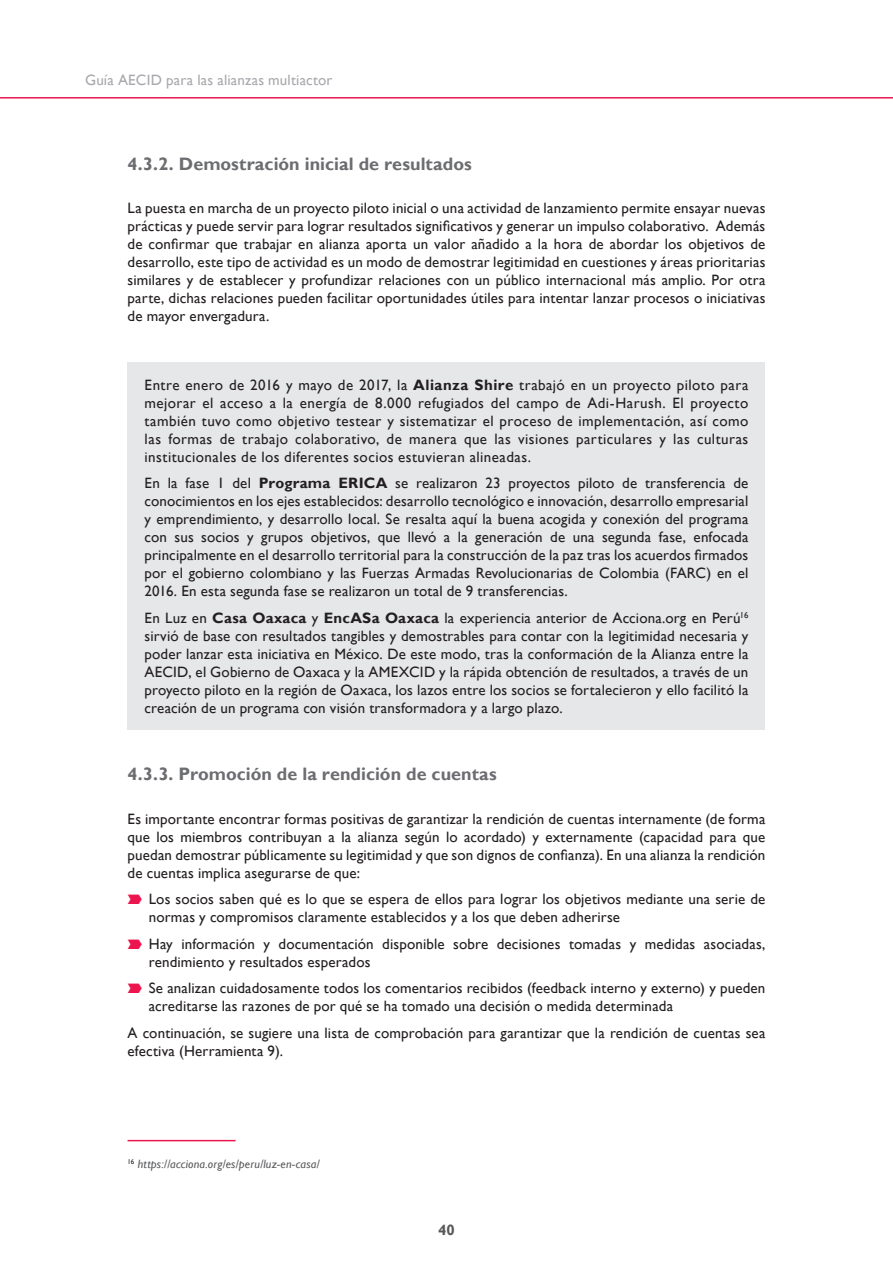
<style>
.page{position:relative;width:893px;height:1263px;background:#fff}
.page>*{position:absolute;margin:0;border:0;box-sizing:border-box;transform-origin:0 0}
.t1{font:700 18px "Gill Sans";color:#6c6d70}
.t2{font:15px/18px "Gill Sans";letter-spacing:.01em;color:#231f20;text-align:justify}
.t3{font:15px "Gill Sans";letter-spacing:.015em;color:#a8a9ad}
.t4{font:700 15px "Gill Sans";color:#57585a}
.t5{font:italic 12px "Gill Sans";letter-spacing:.015em;color:#57585a}
.s1{font-weight:700}
.s2{font-family:"Data Sym BDB Normal";color:#ed154e}
</style>
<div class="page">
<hr style="left:0;top:97px;width:893px;height:2px;background:#ed154e">
<div style="left:128px;top:362px;width:637px;height:368px;background:#e6e7e9"></div>
<hr style="left:128px;top:1140px;width:108px;height:1px;background:#ed154e">
<p class="t3" style="left:85px;top:71px;width:249px">Guía AECID para las alianzas multiactor</p>
<p class="t1" style="left:128px;top:153px;width:346px">4.3.2. Demostración inicial de resultados</p>
<p class="t2" style="left:128px;top:200px;width:639px">La puesta en marcha de un proyecto piloto inicial o una actividad de lanzamiento permite ensayar nuevas prácticas y puede servir para lograr resultados significativos y generar un impulso colaborativo. Además de confirmar que trabajar en alianza aporta un valor añadido a la hora de abordar los objetivos de desarrollo, este tipo de actividad es un modo de demostrar legitimidad en cuestiones y áreas prioritarias similares y de establecer y profundizar relaciones con un público internacional más amplio. Por otra parte, dichas relaciones pueden facilitar oportunidades útiles para intentar lanzar procesos o iniciativas de mayor envergadura.</p>
<p class="t2" style="left:145px;top:376px;width:605px">Entre enero de 2016 y mayo de 2017, la <span class="s1">Alianza Shire</span> trabajó en un proyecto piloto para mejorar el acceso a la energía de 8.000 refugiados del campo de Adi-Harush. El proyecto también tuvo como objetivo testear y sistematizar el proceso de implementación, así como las formas de trabajo colaborativo, de manera que las visiones particulares y las culturas institucionales de los diferentes socios estuvieran alineadas.</p>
<p class="t2" style="left:145px;top:474px;width:605px">En la fase 1 del <span class="s1">Programa ERICA</span> se realizaron 23 proyectos piloto de transferencia de conocimientos en los ejes establecidos: desarrollo tecnológico e innovación, desarrollo empresarial y emprendimiento, y desarrollo local. Se resalta aquí la buena acogida y conexión del programa con sus socios y grupos objetivos, que llevó a la generación de una segunda fase, enfocada principalmente en el desarrollo territorial para la construcción de la paz tras los acuerdos firmados por el gobierno colombiano y las Fuerzas Armadas Revolucionarias de Colombia (FARC) en el 2016. En esta segunda fase se realizaron un total de 9 transferencias.</p>
<p class="t2" style="left:145px;top:609px;width:605px">En Luz en <span class="s1">Casa Oaxaca</span> y <span class="s1">EncASa Oaxaca</span> la experiencia anterior de Acciona.org en Perú<sup>16 </sup>sirvió de base con resultados tangibles y demostrables para contar con la legitimidad necesaria y poder lanzar esta iniciativa en México. De este modo, tras la conformación de la Alianza entre la AECID, el Gobierno de Oaxaca y la AMEXCID y la rápida obtención de resultados, a través de un proyecto piloto en la región de Oaxaca, los lazos entre los socios se fortalecieron y ello facilitó la creación de un programa con visión transformadora y a largo plazo.</p>
<p class="t1" style="left:128px;top:763px;width:371px">4.3.3. Promoción de la rendición de cuentas</p>
<p class="t2" style="left:128px;top:810px;width:639px">Es importante encontrar formas positivas de garantizar la rendición de cuentas internamente (de forma que los miembros contribuyan a la alianza según lo acordado) y externamente (capacidad para que puedan demostrar públicamente su legitimidad y que son dignos de confianza). En una alianza la rendición de cuentas implica asegurarse de que:</p>
<p class="t2" style="left:149px;top:891px;width:618px;text-indent:-21px"><span class="s2">Ä</span> Los socios saben qué es lo que se espera de ellos para lograr los objetivos mediante una serie de normas y compromisos claramente establecidos y a los que deben adherirse</p>
<p class="t2" style="left:149px;top:935px;width:618px;text-indent:-21px"><span class="s2">Ä</span> Hay información y documentación disponible sobre decisiones tomadas y medidas asociadas, rendimiento y resultados esperados</p>
<p class="t2" style="left:149px;top:980px;width:618px;text-indent:-21px"><span class="s2">Ä</span> Se analizan cuidadosamente todos los comentarios recibidos (feedback interno y externo) y pueden acreditarse las razones de por qué se ha tomado una decisión o medida determinada</p>
<p class="t2" style="left:128px;top:1024px;width:639px">A continuación, se sugiere una lista de comprobación para garantizar que la rendición de cuentas sea efectiva (Herramienta 9).</p>
<p class="t5" style="left:128px;top:1157px;width:194px"><sup>16</sup> https://acciona.org/es/peru/luz-en-casa/</p>
<p class="t4" style="left:438px;top:1221px;width:18px">40</p>
</div>
